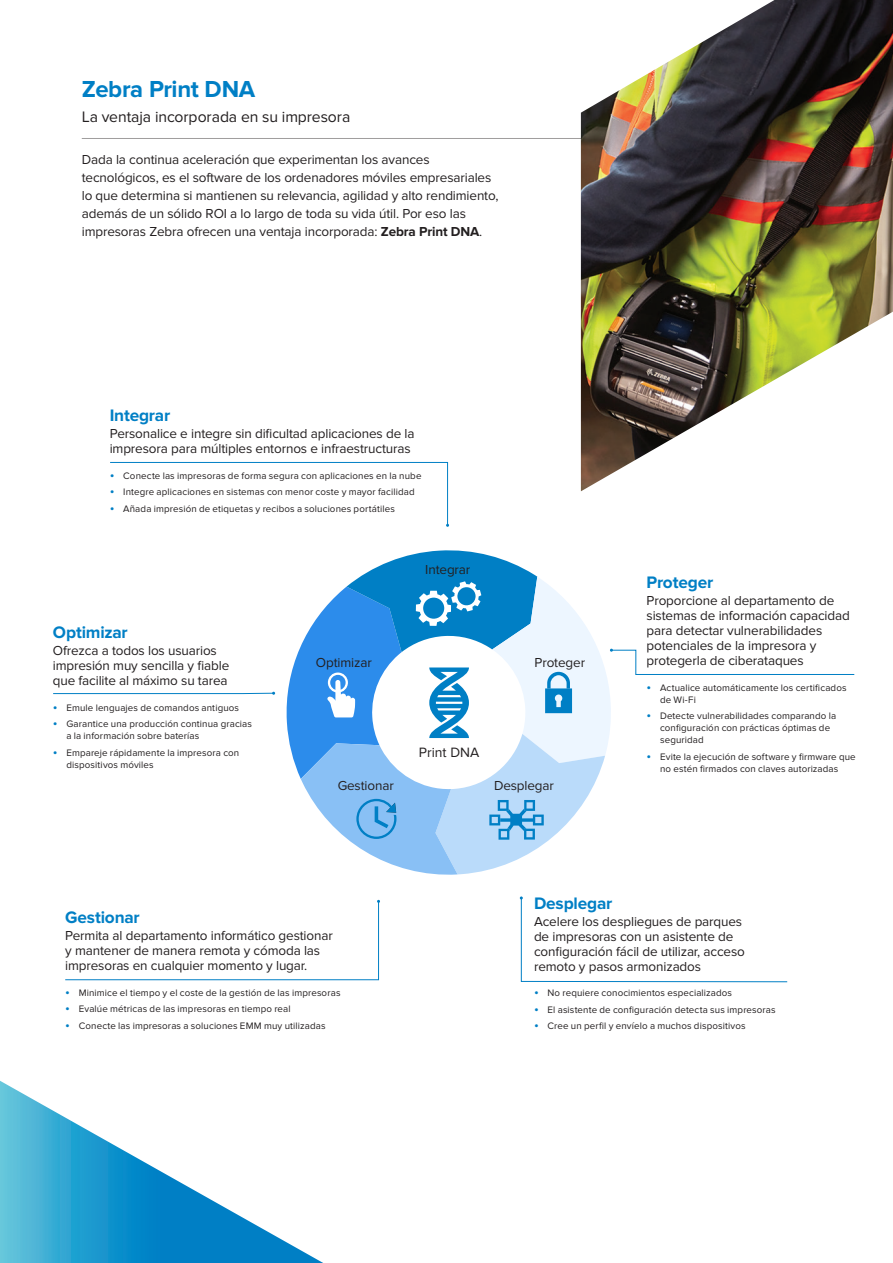
<style>
.page{position:relative;width:893px;height:1263px;background:#fff}
.page>*{position:absolute;margin:0;border:0;box-sizing:border-box;transform-origin:0 0}
.t1{font:700 24px "Proxima Nova";letter-spacing:-.015em;color:#007fc5}
.Product_Name{font:700 17.25px "Proxima Nova";letter-spacing:-.01em;color:#007fc5}
.Subhead{font:15.75px "Proxima Nova";letter-spacing:-.005em;color:#231f20}
.t2{font:13.95px "Proxima Nova";color:#231f20}
.Product_Subhead{font:13.5px/15px "Proxima Nova";letter-spacing:-.01em;color:#231f20}
.body_copy_black{font:13.5px/18px "Proxima Nova";letter-spacing:-.01em;color:#231f20}
.t3{font:9.75px/12px "Proxima Nova";letter-spacing:.015em;color:#231f20}
.s1{font-weight:700}
.s2{font-size:13.5px;color:#007fc5}
</style>
<div class="page">
<svg style="left:0;top:1081px;width:323px;height:182px"></svg>
<hr style="left:82px;top:138px;width:512px;height:1px;background:#a09e9e">
<img style="left:581px;top:0;width:312px;height:491px">
<svg style="left:110px;top:462px;width:339px;height:65px"></svg>
<svg style="left:65px;top:900px;width:315px;height:80px"></svg>
<svg style="left:520px;top:896px;width:268px;height:86px"></svg>
<svg style="left:53px;top:692px;width:222px;height:3px"></svg>
<svg style="left:286px;top:550px;width:569px;height:325px"></svg>
<p class="t1" style="left:82px;top:75px;width:175px">Zebra Print DNA</p>
<p class="Subhead" style="left:82px;top:108px;width:270px">La ventaja incorporada en su impresora</p>
<p class="body_copy_black" style="left:82px;top:150px;width:418px">Dada la continua aceleración que experimentan los avances tecnológicos, es el software de los ordenadores móviles empresariales lo que determina si mantienen su relevancia, agilidad y alto rendimiento, además de un sólido ROI a lo largo de toda su vida útil. Por eso las impresoras Zebra ofrecen una ventaja incorporada: <span class="s1">Zebra Print DNA</span>.</p>
<p class="Product_Name" style="left:110px;top:406px;width:62px">Integrar</p>
<p class="Product_Subhead" style="left:110px;top:427px;width:306px">Personalice e integre sin dificultad aplicaciones de la impresora para múltiples entornos e infraestructuras</p>
<p class="t3" style="left:110px;top:470px;width:313px"><span class="s2">•</span> Conecte las impresoras de forma segura con aplicaciones en la nube</p>
<p class="t3" style="left:110px;top:486px;width:306px"><span class="s2">•</span> Integre aplicaciones en sistemas con menor coste y mayor facilidad</p>
<p class="t3" style="left:110px;top:503px;width:287px"><span class="s2">•</span> Añada impresión de etiquetas y recibos a soluciones portátiles</p>
<p class="Product_Name" style="left:53px;top:622px;width:76px">Optimizar</p>
<p class="Product_Subhead" style="left:53px;top:643px;width:178px">Ofrezca a todos los usuarios impresión muy sencilla y fiable que facilite al máximo su tarea</p>
<p class="t3" style="left:53px;top:702px;width:188px"><span class="s2">•</span> Emule lenguajes de comandos antiguos</p>
<p class="t3" style="left:66px;top:718px;width:187px;text-indent:-14px"><span class="s2">•</span> Garantice una producción continua gracias a la información sobre baterías</p>
<p class="t3" style="left:66px;top:747px;width:174px;text-indent:-14px"><span class="s2">•</span> Empareje rápidamente la impresora con dispositivos móviles</p>
<p class="Product_Subhead" style="left:316px;top:655px;width:57px">Optimizar</p>
<p class="Product_Subhead" style="left:425px;top:562px;width:47px">Integrar</p>
<h3 class="t2" style="left:419px;top:745px;width:62px">Print DNA</h3>
<p class="Product_Subhead" style="left:535px;top:655px;width:52px">Proteger</p>
<p class="Product_Subhead" style="left:338px;top:778px;width:58px">Gestionar</p>
<p class="Product_Subhead" style="left:494px;top:778px;width:61px">Desplegar</p>
<p class="Product_Name" style="left:647px;top:572px;width:68px">Proteger</p>
<p class="Product_Subhead" style="left:647px;top:593px;width:205px">Proporcione al departamento de sistemas de información capacidad para detectar vulnerabilidades potenciales de la impresora y protegerla de ciberataques</p>
<p class="t3" style="left:660px;top:681px;width:188px;text-indent:-14px"><span class="s2">•</span> Actualice automáticamente los certificados de Wi-Fi</p>
<p class="t3" style="left:660px;top:710px;width:178px;text-indent:-14px"><span class="s2">•</span> Detecte vulnerabilidades comparando la configuración con prácticas óptimas de seguridad</p>
<p class="t3" style="left:647px;top:751px;width:211px;text-align:center"><span class="s2">•</span> Evite la ejecución de software y firmware que no estén firmados con claves autorizadas</p>
<p class="Product_Name" style="left:65px;top:907px;width:76px">Gestionar</p>
<p class="Product_Subhead" style="left:65px;top:928px;width:269px">Permita al departamento informático gestionar y mantener de manera remota y cómoda las impresoras en cualquier momento y lugar.</p>
<p class="t3" style="left:65px;top:986px;width:277px"><span class="s2">•</span> Minimice el tiempo y el coste de la gestión de las impresoras</p>
<p class="t3" style="left:65px;top:1003px;width:227px"><span class="s2">•</span> Evalúe métricas de las impresoras en tiempo real</p>
<p class="t3" style="left:65px;top:1020px;width:262px"><span class="s2">•</span> Conecte las impresoras a soluciones EMM muy utilizadas</p>
<p class="Product_Name" style="left:534px;top:893px;width:80px">Desplegar</p>
<p class="Product_Subhead" style="left:534px;top:914px;width:212px">Acelere los despliegues de parques de impresoras con un asistente de configuración fácil de utilizar, acceso remoto y pasos armonizados</p>
<p class="t3" style="left:534px;top:987px;width:199px"><span class="s2">•</span> No requiere conocimientos especializados</p>
<p class="t3" style="left:534px;top:1004px;width:243px"><span class="s2">•</span> El asistente de configuración detecta sus impresoras</p>
<p class="t3" style="left:534px;top:1020px;width:213px"><span class="s2">•</span> Cree un perfil y envíelo a muchos dispositivos</p>
</div>
